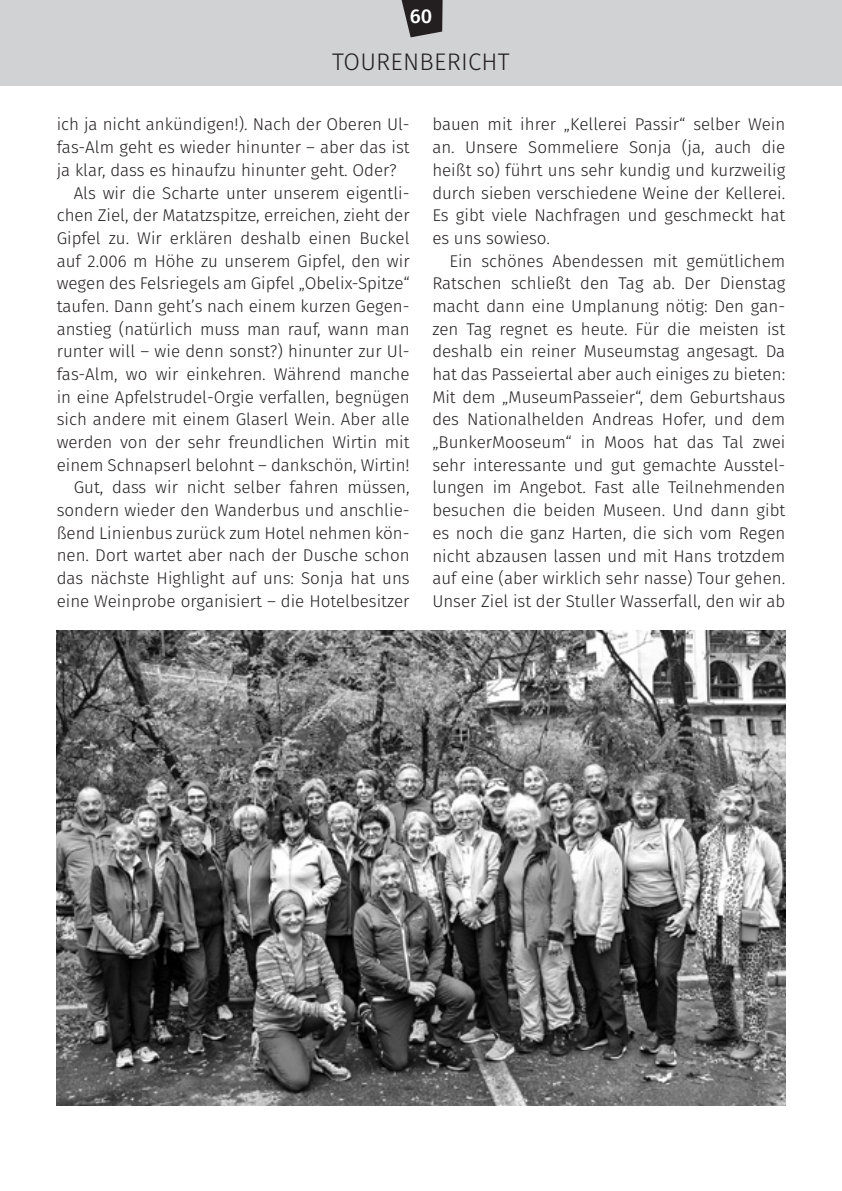
<style>
.page{position:relative;width:842px;height:1191px;background:#fff}
.page>*{position:absolute;margin:0;border:0;box-sizing:border-box;transform-origin:0 0}
.t1{font:300 24px "Fira Sans";letter-spacing:.01em;color:#231f20}
.t2{font:500 20px "Fira Sans";color:#fff}
.t3{font:300 17px/22.6px "Fira Sans";color:#231f20;text-align:justify}
</style>
<div class="page">
<div style="left:0;top:0;width:842px;height:85px;background:#d1d2d4"></div>
<svg style="left:401px;top:0;width:42px;height:37px"></svg>
<img style="left:57px;top:630px;width:728px;height:475px">
<p class="t2" style="left:410px;top:0;width:24px">60</p>
<h1 class="t1" style="left:332px;top:45px;width:179px">TOURENBERICHT</h1>
<p class="t3" style="left:57px;top:113px;width:354px">ich ja nicht ankündigen!). Nach der Oberen Ul-</p>
<p class="t3" style="left:57px;top:136px;width:354px">fas-Alm geht es wieder hinunter – aber das ist</p>
<p class="t3" style="left:57px;top:158px;width:341px">ja klar, dass es hinaufzu hinunter geht. Oder?</p>
<p class="t3" style="left:74px;top:181px;width:337px">Als wir die Scharte unter unserem eigentli-</p>
<p class="t3" style="left:57px;top:204px;width:354px">chen Ziel, der Matatzspitze, erreichen, zieht der</p>
<p class="t3" style="left:57px;top:226px;width:354px">Gipfel zu. Wir erklären deshalb einen Buckel</p>
<p class="t3" style="left:57px;top:249px;width:354px">auf 2.006 m Höhe zu unserem Gipfel, den wir</p>
<p class="t3" style="left:57px;top:272px;width:354px">wegen des Felsriegels am Gipfel „Obelix-Spitze“</p>
<p class="t3" style="left:57px;top:294px;width:354px">taufen. Dann geht’s nach einem kurzen Gegen-</p>
<p class="t3" style="left:57px;top:317px;width:354px">anstieg (natürlich muss man rauf, wann man</p>
<p class="t3" style="left:57px;top:340px;width:354px">runter will – wie denn sonst?) hinunter zur Ul-</p>
<p class="t3" style="left:57px;top:363px;width:354px">fas-Alm, wo wir einkehren. Während manche</p>
<p class="t3" style="left:57px;top:385px;width:354px">in eine Apfelstrudel-Orgie verfallen, begnügen</p>
<p class="t3" style="left:57px;top:408px;width:354px">sich andere mit einem Glaserl Wein. Aber alle</p>
<p class="t3" style="left:57px;top:431px;width:354px">werden von der sehr freundlichen Wirtin mit</p>
<p class="t3" style="left:57px;top:453px;width:354px">einem Schnapserl belohnt – dankschön, Wirtin!</p>
<p class="t3" style="left:74px;top:476px;width:337px">Gut, dass wir nicht selber fahren müssen,</p>
<p class="t3" style="left:57px;top:499px;width:354px">sondern wieder den Wanderbus und anschlie-</p>
<p class="t3" style="left:57px;top:521px;width:354px">ßend Linienbus zurück zum Hotel nehmen kön-</p>
<p class="t3" style="left:57px;top:544px;width:354px">nen. Dort wartet aber nach der Dusche schon</p>
<p class="t3" style="left:57px;top:567px;width:354px">das nächste Highlight auf uns: Sonja hat uns</p>
<p class="t3" style="left:57px;top:589px;width:354px">eine Weinprobe organisiert – die Hotelbesitzer</p>
<p class="t3" style="left:432px;top:113px;width:354px">bauen mit ihrer „Kellerei Passir“ selber Wein an. Unsere Sommeliere Sonja (ja, auch die heißt so) führt uns sehr kundig und kurzweilig durch sieben verschiedene Weine der Kellerei.<br>Es gibt viele Nachfragen und geschmeckt hat es uns sowieso.</p>
<p class="t3" style="left:432px;top:249px;width:354px;text-indent:17px">Ein schönes Abendessen mit gemütlichem Ratschen schließt den Tag ab. Der Dienstag macht dann eine Umplanung nötig: Den gan&shy;zen Tag regnet es heute. Für die meisten ist deshalb ein reiner Museumstag angesagt. Da hat das Passeiertal aber auch einiges zu bieten:<br>Mit dem „MuseumPasseier“, dem Geburtshaus des Nationalhelden Andreas Hofer, und dem „BunkerMooseum“ in Moos hat das Tal zwei sehr interessante und gut gemachte Ausstel&shy;lungen im Angebot. Fast alle Teilnehmenden besuchen die beiden Museen. Und dann gibt es noch die ganz Harten, die sich vom Regen nicht abzausen lassen und mit Hans trotzdem auf eine (aber wirklich sehr nasse) Tour gehen.<br>Unser Ziel ist der Stuller Wasserfall, den wir ab</p>
</div>
